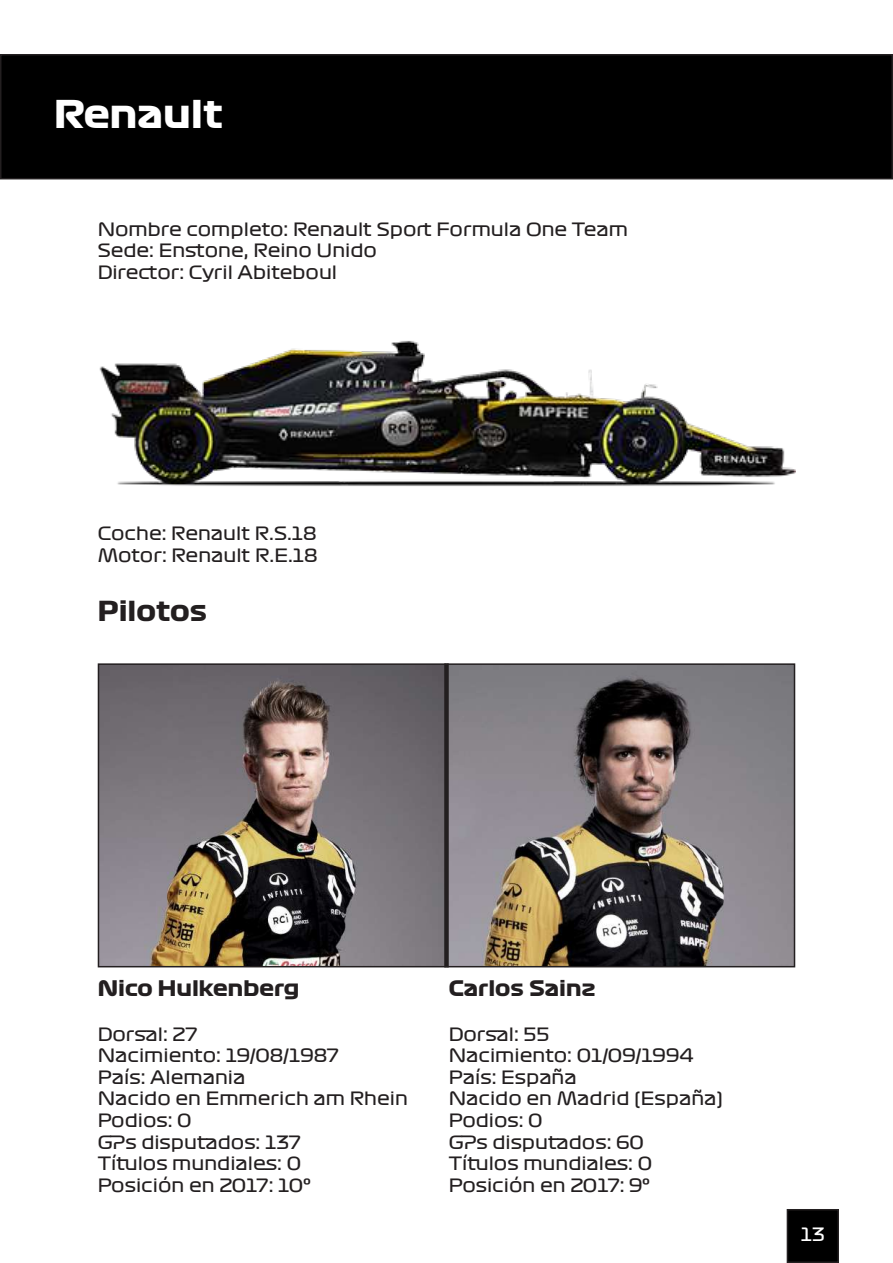
<style>
.page{position:relative;width:893px;height:1263px;background:#fff}
.page>*{position:absolute;margin:0;border:0;box-sizing:border-box;transform-origin:0 0}
.t1{font:37.5px "Formula 1 Display Bold";color:#fff}
.t2{font:27px "Formula 1 Display Bold";color:#231f20}
.t3{font:21px "Formula 1 Display Bold";color:#231f20}
.t4{font:18px/21.6px "Formula 1 Display Regular";color:#231f20}
.t5{font:18px "Formula 1 Display Regular";color:#fff}
</style>
<div class="page">
<div style="left:1px;top:55px;width:891px;height:124px;background:#000"></div>
<div style="left:0;top:54px;width:893px;height:125px;border:2px solid #231f20"></div>
<img style="left:99px;top:340px;width:696px;height:146px">
<img style="left:101px;top:666px;width:691px;height:298px">
<div style="left:98px;top:663px;width:348px;height:304px;border:2px solid #231f20"></div>
<div style="left:446px;top:663px;width:349px;height:304px;border:2px solid #231f20"></div>
<div style="left:444px;top:663px;width:5px;height:304px;background:#231f20"></div>
<div style="left:787px;top:1210px;width:51px;height:52px;background:#000"></div>
<div style="left:787px;top:1209px;width:52px;height:54px;border:2px solid #231f20"></div>
<h1 class="t1" style="left:54px;top:90px;width:171px">Renault</h1>
<p class="t4" style="left:98px;top:218px;width:532px">Nombre completo: Renault Sport Formula One Team<br>Sede: Enstone, Reino Unido<br>Director: Cyril Abiteboul</p>
<p class="t4" style="left:98px;top:522px;width:221px">Coche: Renault R.S.18<br>Motor: Renault R.E.18</p>
<h2 class="t2" style="left:98px;top:594px;width:111px">Pilotos</h2>
<p class="t3" style="left:98px;top:974px;width:203px">Nico Hulkenberg</p>
<p class="t3" style="left:449px;top:974px;width:148px">Carlos Sainz</p>
<p class="t4" style="left:98px;top:1022px;width:312px">Dorsal: 27<br>Nacimiento: 19/08/1987<br>País: Alemania<br>Nacido en Emmerich am Rhein<br>Podios: 0<br>GPs disputados: 137<br>Títulos mundiales: 0<br>Posición en 2017: 10º</p>
<p class="t4" style="left:449px;top:1022px;width:276px">Dorsal: 55<br>Nacimiento: 01/09/1994<br>País: España<br>Nacido en Madrid (España)<br>Podios: 0<br>GPs disputados: 60<br>Títulos mundiales: 0<br>Posición en 2017: 9º</p>
<p class="t5" style="left:801px;top:1223px;width:26px">13</p>
</div>
